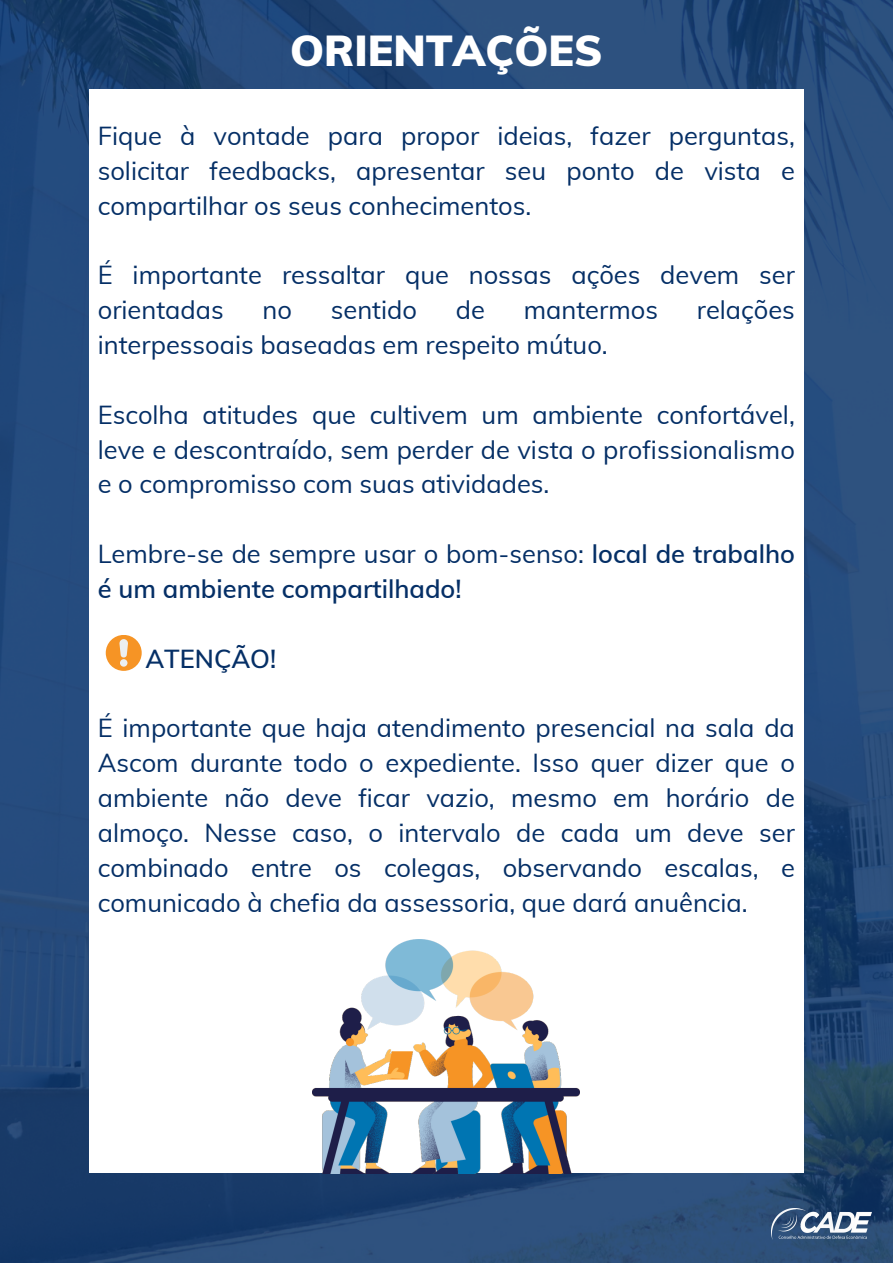
<style>
.page{position:relative;width:893px;height:1264px;background:#fff}
.page>*{position:absolute;margin:0;border:0;box-sizing:border-box;transform-origin:0 0}
.t1{font:900 42.3px "Muli";color:#fff}
.t2{font:25.5px/34.8px "Muli";color:#052f66;text-align:justify}
.t3{font:600 25.5px/34.8px "Muli";color:#052f66}
.s1{font-weight:400}
</style>
<div class="page">
<img style="left:0;top:0;width:892px;height:1262px">
<img style="left:771px;top:1208px;width:100px;height:31px">
<div style="left:89px;top:89px;width:714px;height:1084px;background:#fff"></div>
<div style="left:106px;top:635px;width:36px;height:36px;background:#f69425;border-radius:50%"></div>
<div style="left:120px;top:659px;width:7px;height:7px;background:#eceff1;border-radius:50%"></div>
<svg style="left:119px;top:639px;width:9px;height:18px"></svg>
<img style="left:313px;top:939px;width:266px;height:234px">
<p class="t1" style="left:290px;top:23px;width:314px">ORIENTAÇÕES</p>
<p class="t2" style="left:98px;top:118px;width:698px">Fique à vontade para propor ideias, fazer perguntas, solicitar feedbacks, apresentar seu ponto de vista e compartilhar os seus conhecimentos.</p>
<p class="t2" style="left:98px;top:257px;width:698px">É importante ressaltar que nossas ações devem ser orientadas</p>
<p class="t2" style="left:262px;top:292px;width:31px">no</p>
<p class="t2" style="left:331px;top:292px;width:88px">sentido</p>
<p class="t2" style="left:456px;top:292px;width:31px">de</p>
<p class="t2" style="left:523px;top:292px;width:136px">mantermos</p>
<p class="t2" style="left:696px;top:292px;width:100px">relações</p>
<p class="t2" style="left:98px;top:327px;width:511px">interpessoais baseadas em respeito mútuo.</p>
<p class="t2" style="left:98px;top:397px;width:698px">Escolha atitudes que cultivem um ambiente confortável, leve e descontraído, sem perder de vista o profissionalismo e o compromisso com suas atividades.</p>
<p class="t3" style="left:98px;top:536px;width:698px"><span class="s1">Lembre-se de sempre usar o bom-senso:</span> local de trabalho é um ambiente compartilhado!</p>
<p class="t3" style="left:145px;top:640px;width:132px">ATENÇÃO!</p>
<p class="t2" style="left:98px;top:710px;width:698px">É importante que haja atendimento presencial na sala da Ascom durante todo o expediente. Isso quer dizer que o ambiente não deve ficar vazio, mesmo em horário de almoço. Nesse caso, o intervalo de cada um deve ser combinado entre os colegas, observando escalas, e comunicado à chefia da assessoria, que dará anuência.</p>
</div>
